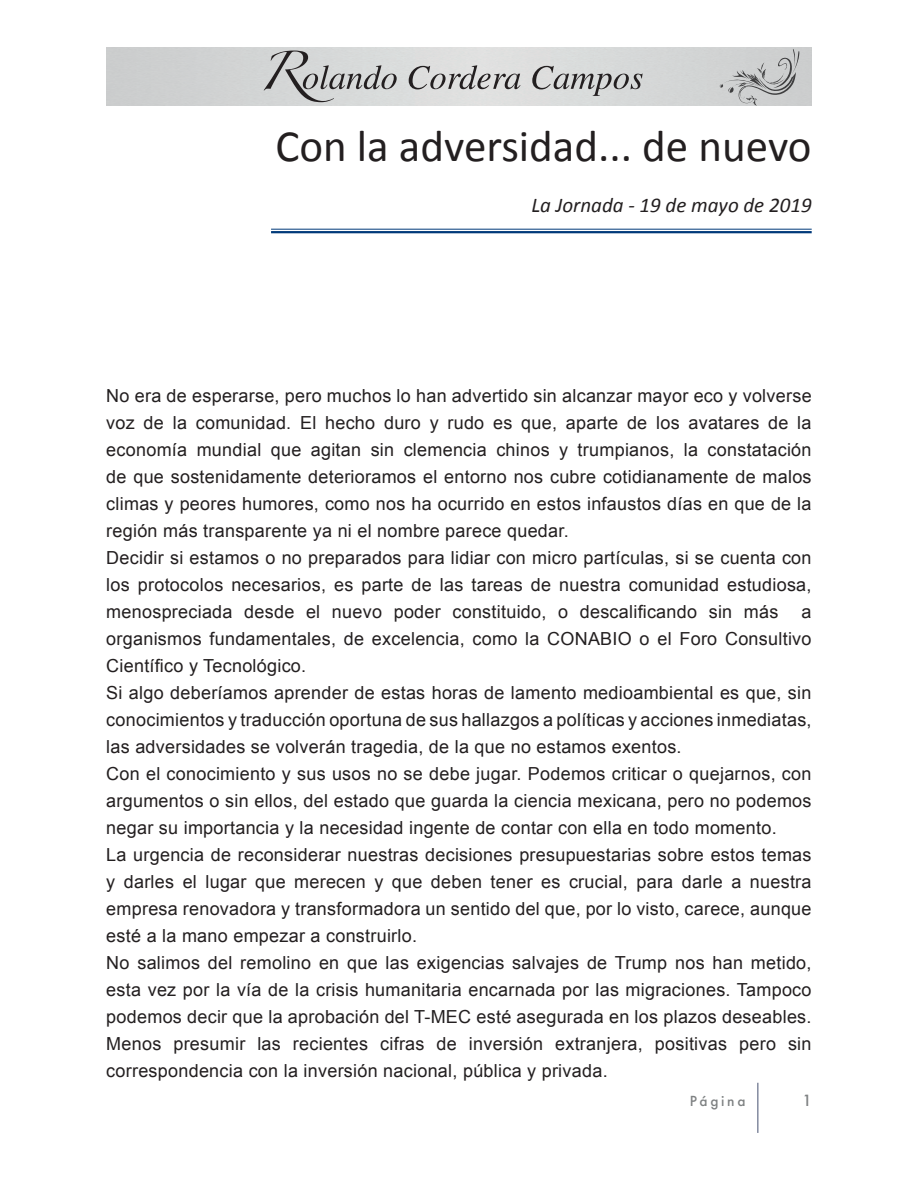
<style>
.page{position:relative;width:918px;height:1188px;background:#fff}
.page>*{position:absolute;margin:0;border:0;box-sizing:border-box;transform-origin:0 0}
.t1{font:45px "Calibri";color:#231f20}
.t2{font:italic 21px "Calibri";color:#231f20}
.t3{font:18px/27px "Arial";letter-spacing:.015em;color:#231f20;text-align:justify}
.t4{font:500 15px "Futura";color:#7e8182}
.t5{font:500 13.5px "Futura";letter-spacing:.2em;color:#7e8182}
</style>
<div class="page">
<svg style="left:264px;top:51px;width:133px;height:51px;background:#bbbcbc"></svg>
<svg style="left:409px;top:65px;width:112px;height:24px;background:#b4b3b3"></svg>
<svg style="left:532px;top:66px;width:111px;height:30px;background:#b7b7b7"></svg>
<svg style="left:719px;top:49px;width:80px;height:57px;background:#bfc0c1"></svg>
<hr style="left:757px;top:1083px;width:2px;height:50px;background:#848ba0">
<hr style="left:271px;top:229px;width:541px;height:1px;background:#013a7a">
<hr style="left:271px;top:231px;width:541px;height:2px;background:#013a7a">
<p class="t1" style="left:275px;top:118px;width:538px">Con la adversidad... de nuevo</p>
<p class="t2" style="left:531px;top:190px;width:282px">La Jornada - 19 de mayo de 2019</p>
<p class="t3" style="left:106px;top:383px;width:707px">No era de esperarse, pero muchos lo han advertido sin alcanzar mayor eco y volverse voz de la comunidad. El hecho duro y rudo es que, aparte de los avatares de la economía mundial que agitan sin clemencia chinos y trumpianos, la constatación de que sostenidamente deterioramos el entorno nos cubre cotidianamente de malos climas y peores humores, como nos ha ocurrido en estos infaustos días en que de la región más transparente ya ni el nombre parece quedar.</p>
<p class="t3" style="left:106px;top:545px;width:707px">Decidir si estamos o no preparados para lidiar con micro partículas, si se cuenta con los protocolos necesarios, es parte de las tareas de nuestra comunidad estudiosa, menospreciada desde el nuevo poder constituido, o descalificando sin más</p>
<p class="t3" style="left:106px;top:599px;width:707px;text-indent:695px">a organismos fundamentales, de excelencia, como la CONABIO o el Foro Consultivo Científico y Tecnológico.</p>
<p class="t3" style="left:106px;top:680px;width:707px">Si algo deberíamos aprender de estas horas de lamento medioambiental es que, sin conocimientos y traducción oportuna de sus hallazgos a políticas y acciones inmediatas, las adversidades se volverán tragedia, de la que no estamos exentos.</p>
<p class="t3" style="left:106px;top:761px;width:707px">Con el conocimiento y sus usos no se debe jugar. Podemos criticar o quejarnos, con argumentos o sin ellos, del estado que guarda la ciencia mexicana, pero no podemos negar su importancia y la necesidad ingente de contar con ella en todo momento.</p>
<p class="t3" style="left:106px;top:842px;width:707px">La urgencia de reconsiderar nuestras decisiones presupuestarias sobre estos temas y darles el lugar que merecen y que deben tener es crucial, para darle a nuestra empresa renovadora y transformadora un sentido del que, por lo visto, carece, aunque esté a la mano empezar a construirlo.</p>
<p class="t3" style="left:106px;top:950px;width:707px">No salimos del remolino en que las exigencias salvajes de Trump nos han metido, esta vez por la vía de la crisis humanitaria encarnada por las migraciones. Tampoco podemos decir que la aprobación del T-MEC esté asegurada en los plazos deseables.<br>Menos presumir las recientes cifras de inversión extranjera, positivas pero sin correspondencia con la inversión nacional, pública y privada.</p>
<p class="t5" style="left:690px;top:1092px;width:57px">Página</p>
<p class="t4" style="left:802px;top:1091px;width:11px">1</p>
</div>
